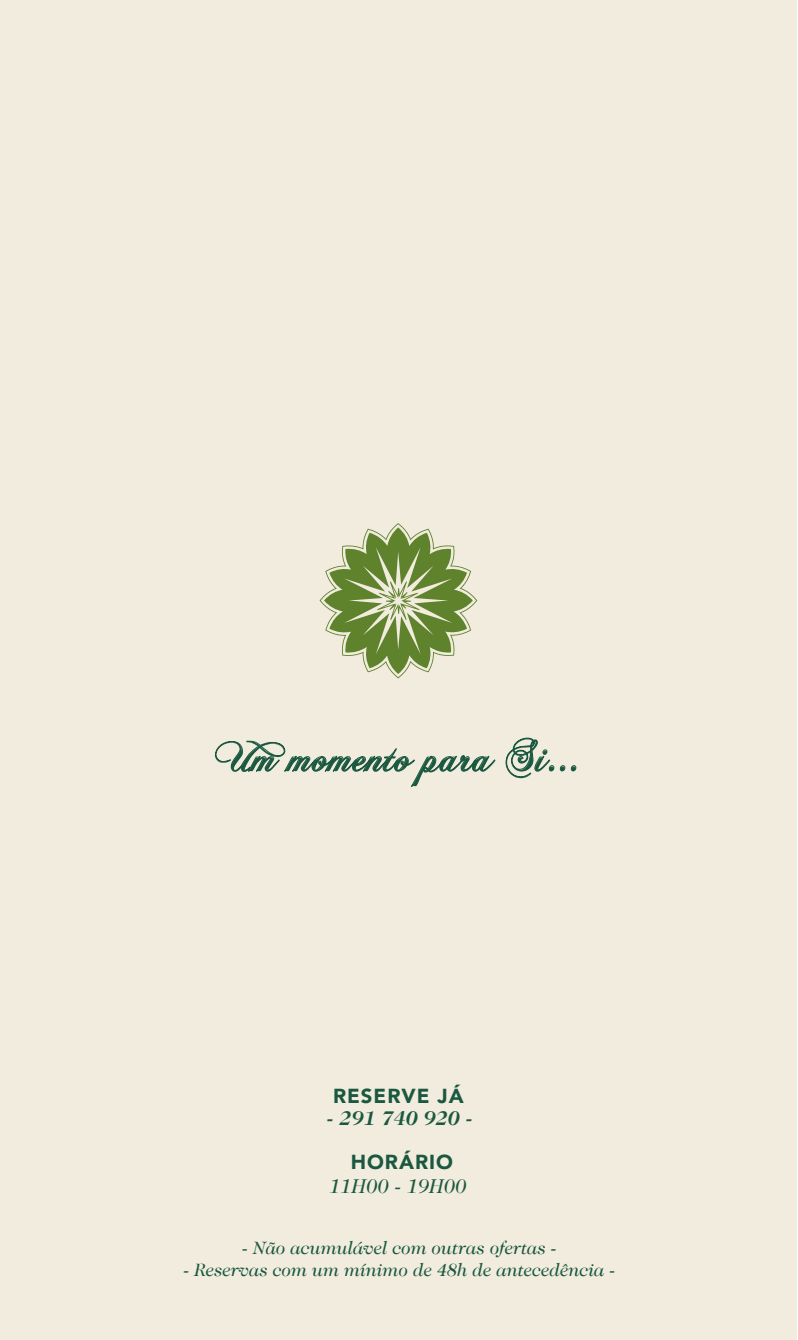
<style>
.page{position:relative;width:798px;height:1340px;background:#fff}
.page>*{position:absolute;margin:0;border:0;box-sizing:border-box;transform-origin:0 0}
.t1{font:45px "Chopin Script";color:#1b5840}
.t2{font:italic 700 20.25px/43.6px "Caslon Two Twenty Four";color:#1b5840;text-align:center}
.t3{font:italic 20.25px "Caslon Two Twenty Four";color:#1b5840}
.t4{font:900 20.25px "Avenir";letter-spacing:.05em;color:#1b5840}
.t5{font:italic 18px "Caslon Two Twenty Four";color:#1b5840}
.s1{font-family:"Avenir";font-weight:900;font-style:normal}
</style>
<div class="page">
<div style="left:1px;top:0;width:796px;height:1338px;background:#f1ecde"></div>
<svg style="left:319px;top:523px;width:158px;height:155px"></svg>
<svg style="left:215px;top:740px;width:280px;height:47px"></svg>
<svg style="left:505px;top:737px;width:49px;height:41px"></svg>
<svg style="left:560px;top:765px;width:5px;height:5px"></svg>
<svg style="left:571px;top:765px;width:5px;height:5px"></svg>
<p class="t1" style="left:215px;top:729px;width:367px">Um momento para Si...</p>
<p class="t4" style="left:333px;top:1078px;width:132px">RESERVE JÁ</p>
<p class="t2" style="left:326px;top:1097px;width:147px">- 291 740 920 -<br><span class="s1">HORÁRIO</span></p>
<p class="t3" style="left:329px;top:1177px;width:139px">11H00 - 19H00</p>
<p class="t5" style="left:242px;top:1240px;width:316px">- Não acumulável com outras ofertas -</p>
<p class="t5" style="left:184px;top:1262px;width:433px">- Reservas com um mínimo de 48h de antecedência -</p>
</div>
